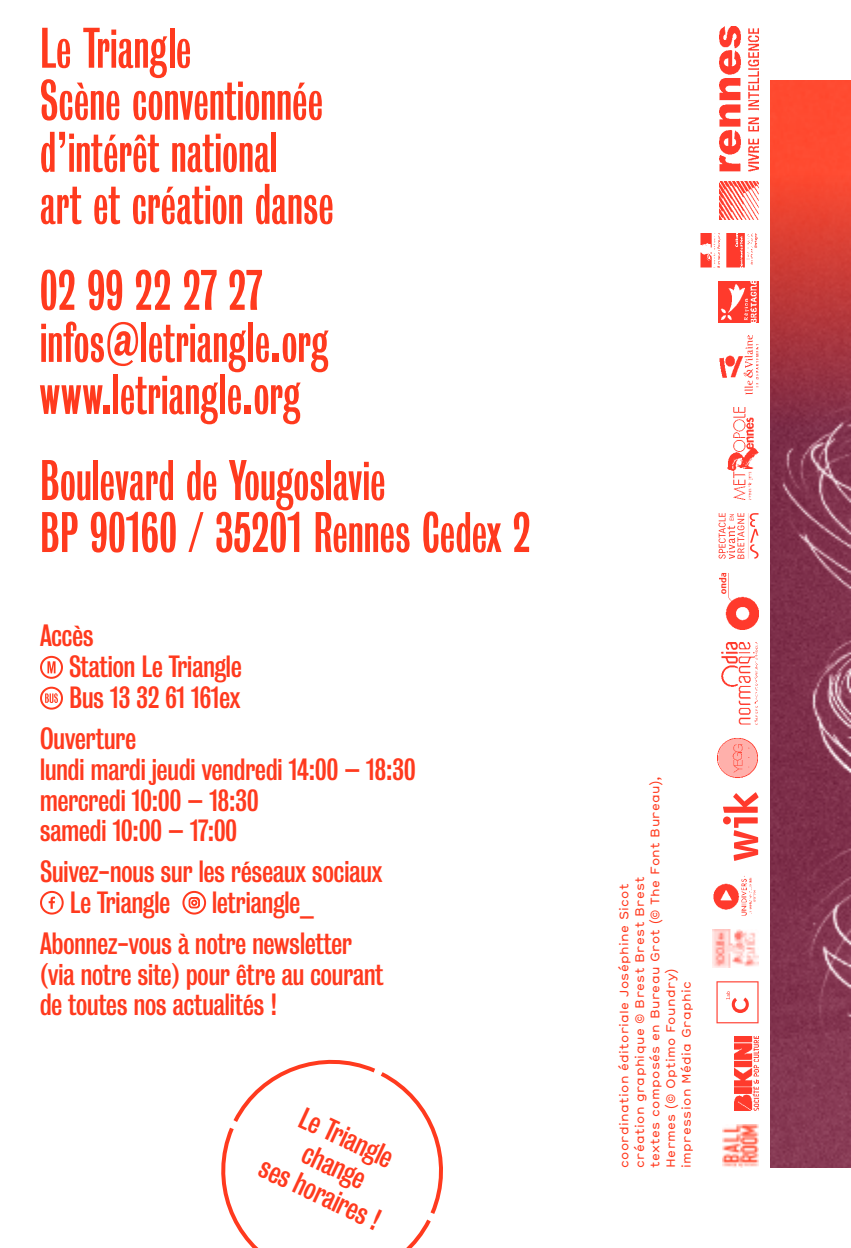
<style>
.page{position:relative;width:851px;height:1248px;background:#fff}
.page>*{position:absolute;margin:0;border:0;box-sizing:border-box;transform-origin:0 0}
.t1{font:52px/52px "Bureau Grot Comp";letter-spacing:.005em;color:#ff3a1e}
.t2{font:28px/30.8px "Bureau Grot Cond";color:#ff3a1e}
.t3{font:12px/15.6px "Hermes";letter-spacing:.03em;color:#ff3a1e}
</style>
<div class="page">
<img style="left:770px;top:80px;width:80px;height:1087px">
<div style="left:40px;top:655px;width:23px;height:23px;border:2px solid #ff3a1e;border-radius:50%"></div>
<svg style="left:47px;top:661px;width:8px;height:12px"></svg>
<div style="left:40px;top:686px;width:23px;height:23px;border:2px solid #ff3a1e;border-radius:50%"></div>
<svg style="left:45px;top:693px;width:13px;height:10px"></svg>
<svg style="left:49px;top:896px;width:6px;height:12px"></svg>
<div style="left:40px;top:890px;width:24px;height:24px;border:2px solid #ff3a1e;border-radius:50%"></div>
<svg style="left:188px;top:897px;width:12px;height:11px"></svg>
<div style="left:182px;top:890px;width:24px;height:24px;border:2px solid #ff3a1e;border-radius:50%"></div>
<svg style="left:221px;top:1059px;width:222px;height:188px"></svg>
<img style="left:719px;top:26px;width:39px;height:193px">
<svg style="left:716px;top:981px;width:42px;height:42px"></svg>
<img style="left:713px;top:876px;width:42px;height:40px">
<img style="left:734px;top:1036px;width:24px;height:74px">
<img style="left:712px;top:929px;width:46px;height:38px">
<img style="left:717px;top:738px;width:41px;height:40px">
<svg style="left:723px;top:792px;width:35px;height:68px"></svg>
<img style="left:719px;top:335px;width:39px;height:59px">
<img style="left:727px;top:407px;width:31px;height:92px">
<img style="left:718px;top:281px;width:40px;height:41px">
<img style="left:700px;top:233px;width:58px;height:35px">
<img style="left:719px;top:573px;width:39px;height:56px">
<svg style="left:718px;top:513px;width:40px;height:46px"></svg>
<img style="left:721px;top:642px;width:37px;height:82px">
<img style="left:722px;top:1124px;width:36px;height:43px">
<h1 class="t1" style="left:40px;top:23px;width:295px">Le Triangle<br>Scène conventionnée d’intérêt national<br>art et création danse</h1>
<h1 class="t1" style="left:40px;top:265px;width:289px">02 99 22 27 27 infos@letriangle.org www.letriangle.org</h1>
<h1 class="t1" style="left:40px;top:455px;width:492px">Boulevard de Yougoslavie<br>BP 90160 / 35201 Rennes Cedex 2</h1>
<p class="t2" style="left:69px;top:621px;width:174px;text-indent:-29px">Accès<br>Station Le Triangle<br>Bus 13 32 61 161ex</p>
<p class="t2" style="left:40px;top:723px;width:377px">Ouverture<br>lundi mardi jeudi vendredi 14:00 – 18:30 mercredi 10:00 – 18:30<br>samedi 10:00 – 17:00</p>
<p class="t2" style="left:70px;top:856px;width:314px;text-indent:-30px">Suivez-nous sur les réseaux sociaux<br>Le Triangle</p>
<p class="t2" style="left:40px;top:882px;width:313px;line-height:40.8px;text-indent:172px">letriangle_<br>Abonnez-vous à notre newsletter</p>
<p class="t2" style="left:40px;top:959px;width:345px">(via notre site) pour être au courant de toutes nos actualités !</p>
<p class="t2" style="left:293px;top:1096px;width:132px;text-align:center;rotate:25deg">Le Triangle change<br>ses horaires !</p>
<p class="t3" style="left:615px;top:1167px;width:393px;rotate:-90deg">coordination éditoriale Joséphine Sicot<br>création graphique © Brest Brest Brest<br>textes composés en Bureau Grot (© The Font Bureau), Hermes (© Optimo Foundry)<br>impression Média Graphic</p>
</div>
